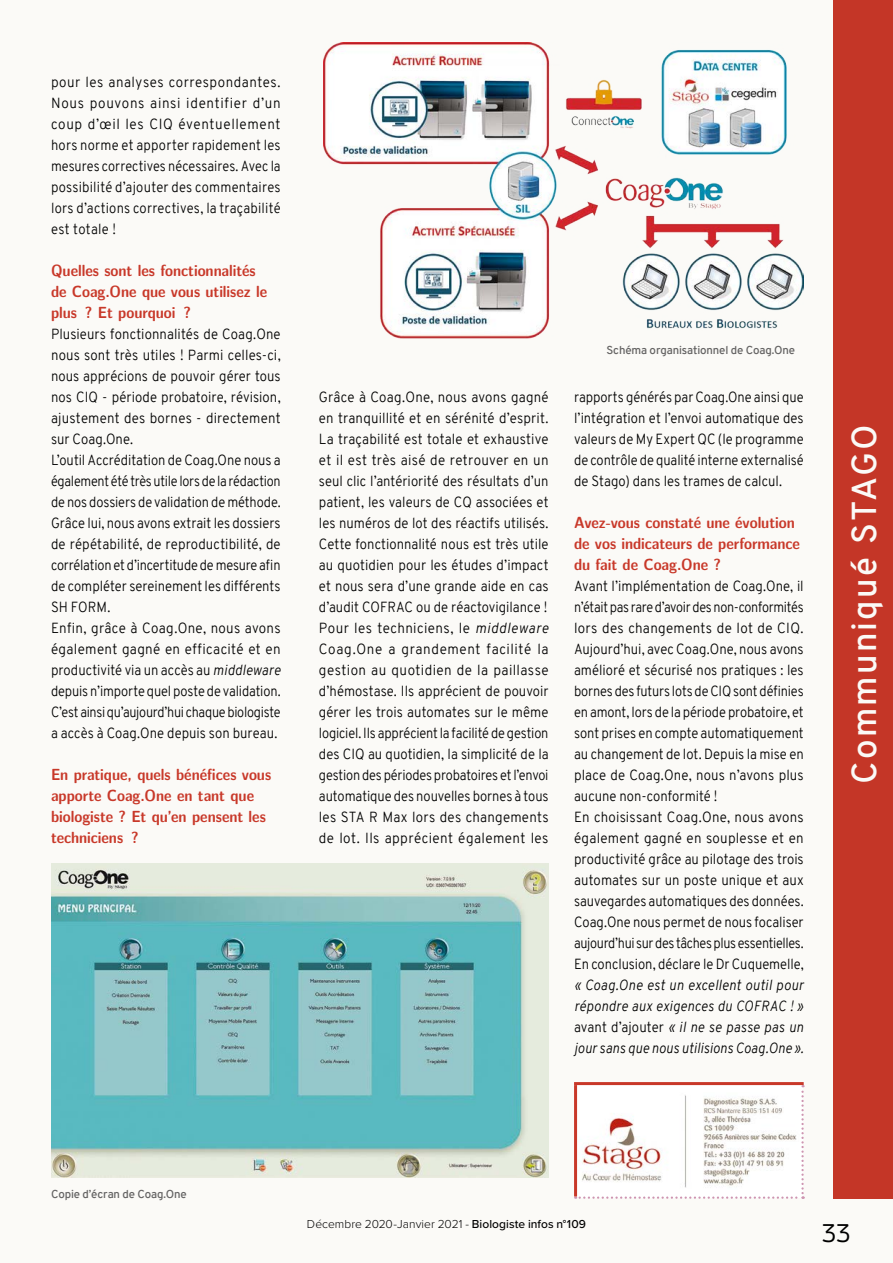
<style>
.page{position:relative;width:893px;height:1263px;background:#fbfaf7}
.page>*{position:absolute;margin:0;border:0;box-sizing:border-box;transform-origin:0 0}
.t1{font:34.5px "Overpass";letter-spacing:.065em;color:#fff}
.t2{font:500 25.5px "Enzo OT";color:#000}
.t3{font:700 16.2px/21px "LM Sans 10";letter-spacing:-.005em;color:#c83829;scale:.9 1}
.t4{font:300 14.7px/21px "Overpass";color:#000;text-align:justify;scale:.92 1}
.t5{font:300 14.7px/21px "Overpass";color:#000;scale:.91 1}
.t6{font:300 14.7px/21px "Overpass";color:#000;scale:.9 1}
.t7{font:300 14.7px/21px "Overpass";color:#000;text-align:justify;scale:.89 1}
.t8{font:italic 300 14.7px/21px "Overpass";color:#000;text-align:justify;scale:.91 1}
.t9{font:300 12px "Proxima Nova";letter-spacing:.005em;color:#000}
.t10{font:11.4px "Overpass";letter-spacing:-.01em;color:#646363}
.s1{font-style:italic}
.s2{font-style:normal}
.s3{font-weight:500}
</style>
<div class="page">
<img style="left:323px;top:43px;width:481px;height:296px">
<svg style="left:575px;top:1085px;width:229px;height:114px"></svg>
<hr style="left:574px;top:1085px;width:3px;height:111px;background:#c83829">
<hr style="left:574px;top:1082px;width:230px;height:3px;background:#c83829">
<img style="left:578px;top:1092px;width:222px;height:97px">
<img style="left:51px;top:863px;width:498px;height:314px">
<div style="left:833px;top:0;width:60px;height:1199px;background:#c83829"></div>
<p class="t4" style="left:51px;top:71px;width:251px">pour les analyses correspondantes.<br>Nous pouvons ainsi identifier d’un coup d’œil les CIQ éventuellement hors norme et apporter rapidement les mesures correctives nécessaires. Avec la possibilité d’ajouter des commentaires lors d’actions correctives, la traçabilité est totale !</p>
<p class="t3" style="left:51px;top:258px;width:242px">Quelles sont les fonctionnalités de Coag.One que vous utilisez le plus ? Et pourquoi ?</p>
<p class="t5" style="left:51px;top:323px;width:254px">Plusieurs fonctionnalités de Coag.One nous sont très utiles ! Parmi celles-ci, nous apprécions de pouvoir gérer tous nos CIQ - période probatoire, révision, ajustement des bornes - directement sur Coag.One.<br>L’outil Accréditation de Coag.One nous a également été très utile lors de la rédaction de nos dossiers de validation de méthode.<br>Grâce lui, nous avons extrait les dossiers de répétabilité, de reproductibilité, de corrélation et d’incertitude de mesure afin de compléter sereinement les différents SH FORM.<br>Enfin, grâce à Coag.One, nous avons également gagné en efficacité et en productivité via un accès au <span class="s1">middleware </span>depuis n’importe quel poste de validation.<br>C’est ainsi qu’aujourd’hui chaque biologiste a accès à Coag.One depuis son bureau.</p>
<p class="t3" style="left:51px;top:762px;width:246px">En pratique, quels bénéfices vous apporte Coag.One en tant que biologiste ? Et qu’en pensent les techniciens ?</p>
<p class="t10" style="left:606px;top:343px;width:190px">Schéma organisationnel de Coag.One</p>
<p class="t4" style="left:319px;top:386px;width:251px">Grâce à Coag.One, nous avons gagné en tranquillité et en sérénité d’esprit.<br>La traçabilité est totale et exhaustive et il est très aisé de retrouver en un seul clic l’antériorité des résultats d’un patient, les valeurs de CQ associées et les numéros de lot des réactifs utilisés.<br>Cette fonctionnalité nous est très utile au quotidien pour les études d’impact et nous sera d’une grande aide en cas d’audit COFRAC ou de réactovigilance !<br>Pour les techniciens, le <span class="s1">middleware </span>Coag.One a grandement facilité la gestion au quotidien de la paillasse d’hémostase. Ils apprécient de pouvoir gérer les trois automates sur le même logiciel. Ils apprécient la facilité de gestion des CIQ au quotidien, la simplicité de la gestion des périodes probatoires et l’envoi automatique des nouvelles bornes à tous les STA R Max lors des changements de lot. Ils apprécient également les</p>
<p class="t7" style="left:574px;top:386px;width:260px">rapports générés par Coag.One ainsi que l’intégration et l’envoi automatique des valeurs de My Expert QC (le programme de contrôle de qualité interne externalisé de Stago) dans les trames de calcul.</p>
<p class="t3" style="left:574px;top:510px;width:253px">Avez-vous constaté une évolution de vos indicateurs de performance du fait de Coag.One ?</p>
<p class="t6" style="left:574px;top:575px;width:257px">Avant l’implémentation de Coag.One, il n’était pas rare d’avoir des non-conformités lors des changements de lot de CIQ.<br>Aujourd’hui, avec Coag.One, nous avons amélioré et sécurisé nos pratiques : les bornes des futurs lots de CIQ sont définies en amont, lors de la période probatoire, et sont prises en compte automatiquement au changement de lot. Depuis la mise en place de Coag.One, nous n’avons plus aucune non-conformité !<br>En choisissant Coag.One, nous avons également gagné en souplesse et en productivité grâce au pilotage des trois automates sur un poste unique et aux sauvegardes automatiques des données.<br>Coag.One nous permet de nous focaliser aujourd’hui sur des tâches plus essentielles.<br>En conclusion, déclare le Dr Cuquemelle,</p>
<p class="t8" style="left:574px;top:974px;width:254px">« Coag.One est un excellent outil pour répondre aux exigences du COFRAC ! » <span class="s2">avant d’ajouter</span> « il ne se passe pas un jour sans que nous utilisions Coag.One ».</p>
<h1 class="t1" style="left:843px;top:784px;width:361px;rotate:-90deg">Communiqué STAGO</h1>
<p class="t10" style="left:51px;top:1187px;width:137px">Copie d’écran de Coag.One</p>
<p class="t9" style="left:307px;top:1215px;width:281px">Décembre 2020-Janvier 2021 - <span class="s3">Biologiste infos n°109</span></p>
<h2 class="t2" style="left:822px;top:1218px;width:30px">33</h2>
</div>
